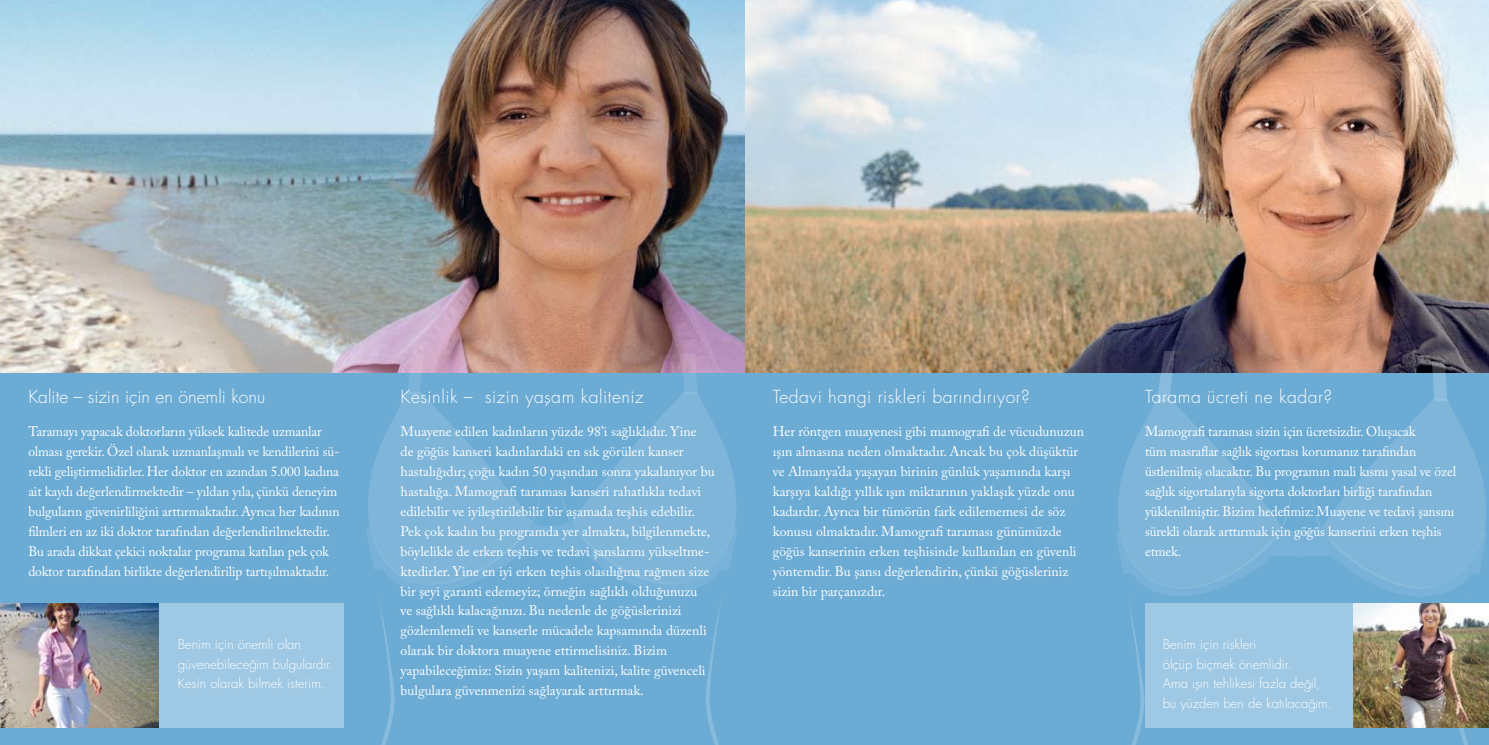
<style>
.page{position:relative;width:1489px;height:745px;background:#fff}
.page>*{position:absolute;margin:0;border:0;box-sizing:border-box;transform-origin:0 0}
.t1{font:300 17.5px "Futura";letter-spacing:.03em;color:#fff}
.t2{font:300 17.5px "Futura";color:#fff}
.t3{font:13.75px/19.9px "Adobe Caslon Pro";color:#fff}
.t4{font:300 13.12px/19.9px "Futura";color:#fff}
</style>
<div class="page">
<div style="left:0;top:0;width:1488px;height:744px;background:#6babd4"></div>
<img style="left:0;top:0;width:1488px;height:372px">
<div style="left:157px;top:602px;width:187px;height:125px;background:#9ec8e3"></div>
<img style="left:0;top:602px;width:159px;height:124px">
<svg style="left:366px;top:343px;width:372px;height:401px"></svg>
<svg style="left:249px;top:660px;width:6px;height:11px"></svg>
<svg style="left:1115px;top:351px;width:372px;height:393px"></svg>
<img style="left:1352px;top:602px;width:136px;height:124px">
<p class="t2" style="left:28px;top:385px;width:238px">Kalite – sizin için en önemli konu</p>
<p class="t3" style="left:28px;top:421px;width:312px">Taramayı yapacak doktorların yüksek kalitede uzmanlar olması gerekir. Özel olarak uzmanlaşmalı ve kendilerini sü&shy;rekli geliştirmelidirler. Her doktor en azından 5.000 kadına ait kaydı değerlendirmektedir – yıldan yıla, çünkü deneyim bulguların güvenirliliğini arttırmaktadır. Ayrıca her kadının filmleri en az iki doktor tarafından değerlendirilmektedir.<br>Bu arada dikkat çekici noktalar programa katılan pek çok doktor tarafından birlikte değerlendirilip tartışılmaktadır.</p>
<p class="t1" style="left:400px;top:385px;width:244px">Kesinlik – sizin ya am kaliteniz</p>
<p class="t3" style="left:400px;top:421px;width:315px">Muayene edilen kadınların yüzde 98’i sağlıklıdır. Yine<br>de göğüs kanseri kadınlardaki en sık görülen kanser hastalığıdır; çoğu kadın 50 yaşından sonra yakalanıyor bu hastalığa. Mamografi taraması kanseri rahatlıkla tedavi edilebilir ve iyileştirilebilir bir aşamada teşhis edebilir.<br>Pek çok kadın bu programda yer almakta, bilgilenmekte, böylelikle de erken teşhis ve tedavi şanslarını yükseltme&shy;ktedirler. Yine en iyi erken teşhis olasılığına rağmen size bir şeyi garanti edemeyiz; örneğin sağlıklı olduğunuzu<br>ve sağlıklı kalacağınızı. Bu nedenle de göğüslerinizi gözlemlemeli ve kanserle mücadele kapsamında düzenli olarak bir doktora muayene ettirmelisiniz. Bizim yapabileceğimiz: Sizin yaşam kalitenizi, kalite güvenceli bulgulara güvenmenizi sağlayarak arttırmak.</p>
<p class="t1" style="left:772px;top:385px;width:258px">Tedavi hangi riskleri barındırıyor?</p>
<p class="t3" style="left:772px;top:421px;width:312px">Her röntgen muayenesi gibi mamografi de vücudunuzun ışın almasına neden olmaktadır. Ancak bu çok düşüktür ve Almanya’da yaşayan birinin günlük yaşamında karşı karşıya kaldığı yıllık ışın miktarının yaklaşık yüzde onu kadardır. Ayrıca bir tümörün fark edilememesi de söz konusu olmaktadır. Mamografi taraması günümüzde göğüs kanserinin erken teşhisinde kullanılan en güvenli yöntemdir. Bu şansı değerlendirin, çünkü göğüsleriniz sizin bir parçanızdır.</p>
<p class="t1" style="left:1144px;top:385px;width:188px">Tarama ücreti ne kadar?</p>
<p class="t3" style="left:1144px;top:421px;width:312px">Mamografi taraması sizin için ücretsizdir. Oluşacak<br>tüm masraflar sağlık sigortası korumanız tarafından üstlenilmiş olacaktır. Bu programın mali kısmı yasal ve özel sağlık sigortalarıyla sigorta doktorları birliği tarafından yüklenilmiştir. Bizim hedefimiz: Muayene ve tedavi şansını sürekli olarak arttırmak için göğüs kanserini erken teşhis etmek.</p>
<p class="t4" style="left:178px;top:633px;width:157px">Benim için önemli olan güvenebilece im bulgulardır.<br>Kesin olarak bilmek isterim.</p>
<p class="t4" style="left:1162px;top:633px;width:170px">Benim için riskleri<br>ölçüp biçmek önemlidir.<br>Ama ı ın tehlikesi fazla de il, bu yüzden ben de katılaca ım.</p>
</div>
